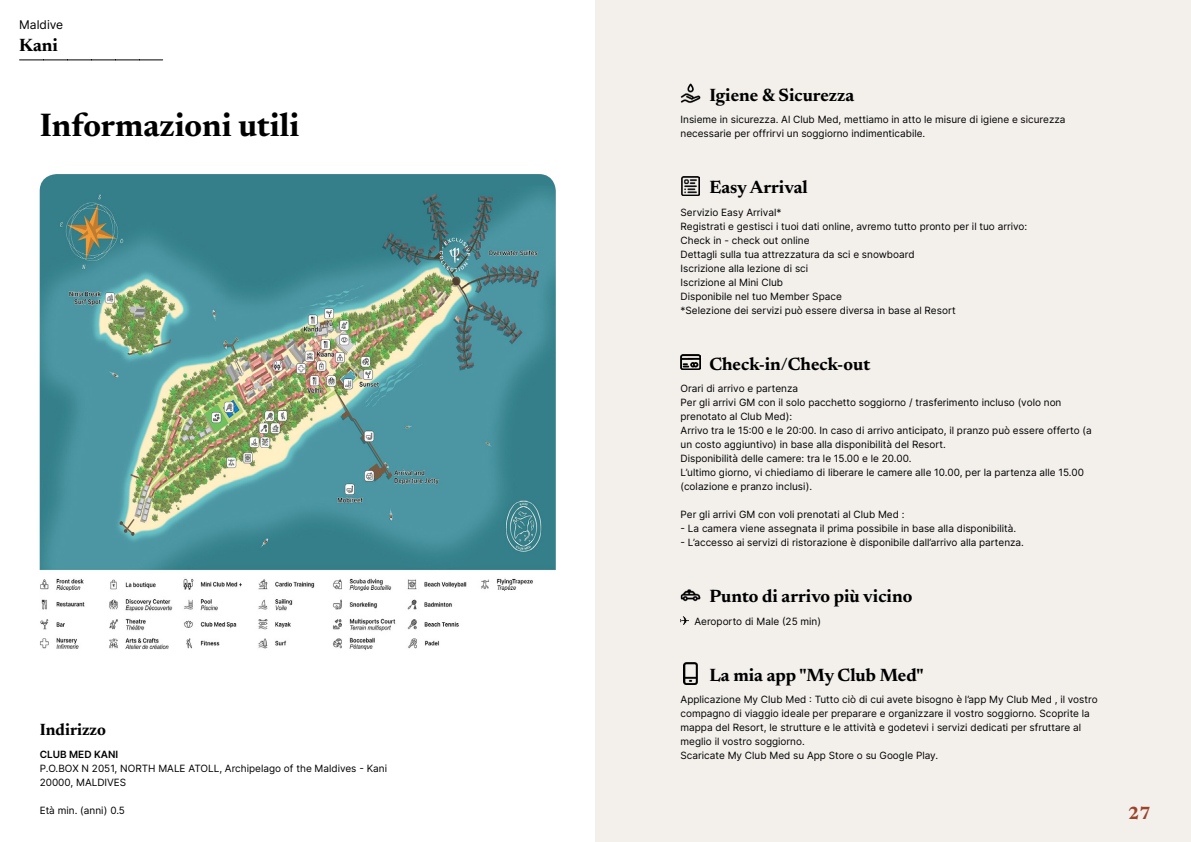
<style>
.page{position:relative;width:1191px;height:842px;background:#fff}
.page>*{position:absolute;margin:0;border:0;box-sizing:border-box;transform-origin:0 0}
.t1{font:700 33px "Newsreader 24 pt";color:#000}
.t2{font:700 18px "Newsreader 24 pt";color:#000}
.t3{font:700 18px "Newsreader 24 pt";color:#9d432c}
.t4{font:700 16.5px "Newsreader 24 pt";color:#000}
.t5{font:12px "Inter";color:#000}
.t6{font:10px/14px "Inter";color:#000}
.t7{font:600 10px "Inter";color:#000}
</style>
<div class="page">
<div style="left:595px;top:0;width:596px;height:842px;background:#f3f0ec"></div>
<img style="left:40px;top:174px;width:516px;height:477px">
<svg style="left:20px;top:60px;width:143px;height:1px"></svg>
<img style="left:680px;top:83px;width:20px;height:20px">
<img style="left:681px;top:176px;width:18px;height:20px">
<img style="left:680px;top:355px;width:20px;height:15px">
<img style="left:680px;top:589px;width:20px;height:13px">
<svg style="left:680px;top:616px;width:9px;height:9px"></svg>
<img style="left:684px;top:663px;width:13px;height:21px">
<p class="t5" style="left:19px;top:15px;width:46px">Maldive</p>
<h2 class="t2" style="left:19px;top:32px;width:40px">Kani</h2>
<h1 class="t1" style="left:40px;top:101px;width:261px">Informazioni utili</h1>
<h3 class="t4" style="left:40px;top:718px;width:68px">Indirizzo</h3>
<p class="t7" style="left:40px;top:747px;width:80px">CLUB MED KANI</p>
<p class="t6" style="left:40px;top:761px;width:349px">P.O.BOX N 2051, NORTH MALE ATOLL, Archipelago of the Maldives - Kani<br>20000, MALDIVES</p>
<p class="t6" style="left:40px;top:803px;width:87px">Età min. (anni) 0.5</p>
<h2 class="t2" style="left:709px;top:82px;width:146px">Igiene &amp; Sicurezza</h2>
<p class="t6" style="left:680px;top:112px;width:386px">Insieme in sicurezza. Al Club Med, mettiamo in atto le misure di igiene e sicurezza necessarie per offrirvi un soggiorno indimenticabile.</p>
<h2 class="t2" style="left:709px;top:174px;width:100px">Easy Arrival</h2>
<p class="t6" style="left:680px;top:205px;width:348px">Servizio Easy Arrival*<br>Registrati e gestisci i tuoi dati online, avremo tutto pronto per il tuo arrivo:<br>Check in - check out online<br>Dettagli sulla tua attrezzatura da sci e snowboard<br>Iscrizione alla lezione di sci<br>Iscrizione al Mini Club<br>Disponibile nel tuo Member Space<br>*Selezione dei servizi può essere diversa in base al Resort</p>
<h2 class="t2" style="left:709px;top:351px;width:162px">Check-in/Check-out</h2>
<p class="t6" style="left:680px;top:381px;width:412px">Orari di arrivo e partenza<br>Per gli arrivi GM con il solo pacchetto soggiorno / trasferimento incluso (volo non prenotato al Club Med):<br>Arrivo tra le 15:00 e le 20:00. In caso di arrivo anticipato, il pranzo può essere offerto (a un costo aggiuntivo) in base alla disponibilità del Resort.<br>Disponibilità delle camere: tra le 15.00 e le 20.00.<br>L’ultimo giorno, vi chiediamo di liberare le camere alle 10.00, per la partenza alle 15.00 (colazione e pranzo inclusi).</p>
<p class="t6" style="left:680px;top:507px;width:225px">Per gli arrivi GM con voli prenotati al Club Med :</p>
<p class="t6" style="left:680px;top:521px;width:337px">- La camera viene assegnata il prima possibile in base alla disponibilità.</p>
<p class="t6" style="left:680px;top:535px;width:345px">- L’accesso ai servizi di ristorazione è disponibile dall’arrivo alla partenza.</p>
<h2 class="t2" style="left:709px;top:583px;width:204px">Punto di arrivo più vicino</h2>
<p class="t6" style="left:694px;top:614px;width:128px">Aeroporto di Male (25 min)</p>
<h2 class="t2" style="left:709px;top:662px;width:216px">La mia app "My Club Med"</h2>
<p class="t6" style="left:680px;top:692px;width:418px">Applicazione My Club Med : Tutto ciò di cui avete bisogno è l’app My Club Med , il vostro compagno di viaggio ideale per preparare e organizzare il vostro soggiorno. Scoprite la mappa del Resort, le strutture e le attività e godetevi i servizi dedicati per sfruttare al meglio il vostro soggiorno.<br>Scaricate My Club Med su App Store o su Google Play.</p>
<h2 class="t3" style="left:1128px;top:800px;width:24px">27</h2>
</div>
